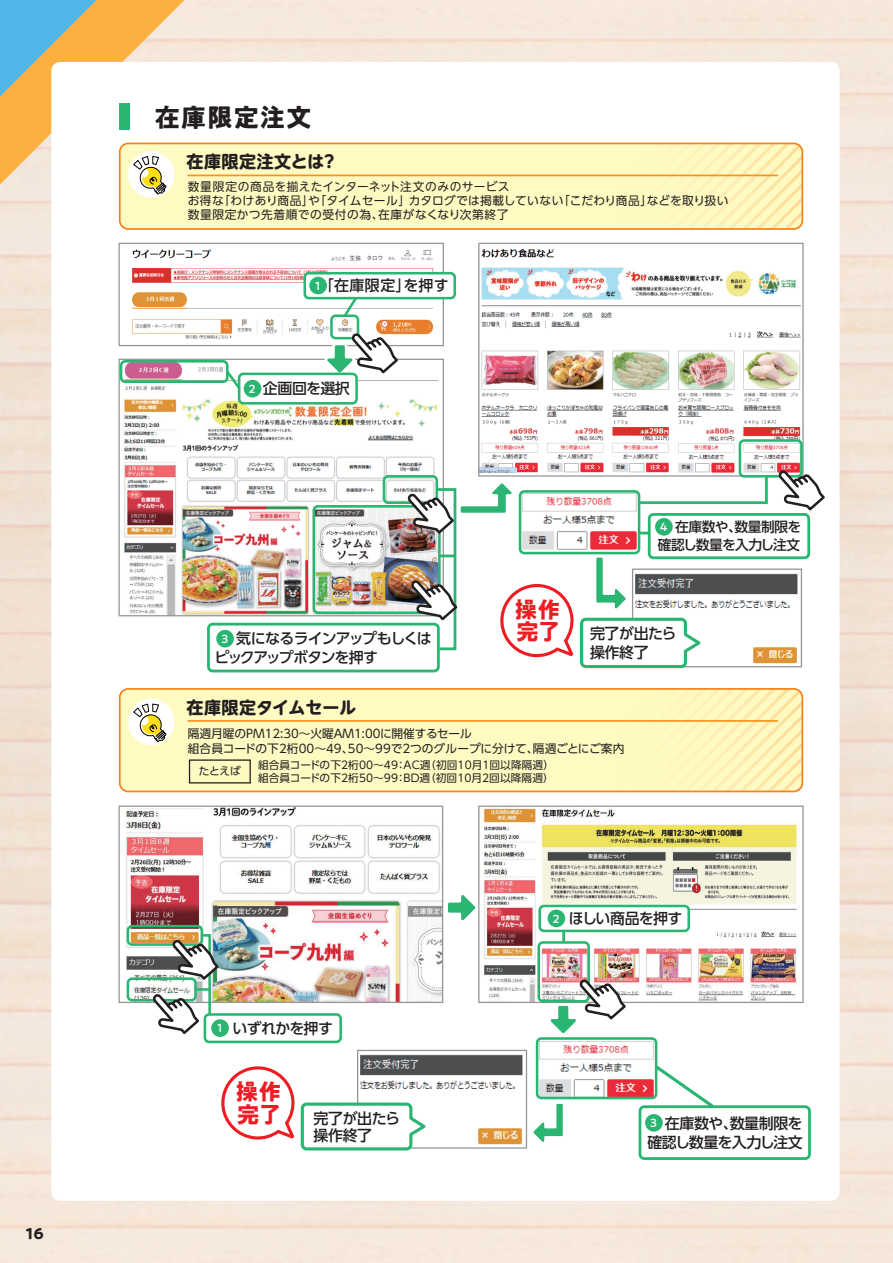
<style>
.page{position:relative;width:893px;height:1263px;background:#fff}
.page>*{position:absolute;margin:0;border:0;box-sizing:border-box;transform-origin:0 0}
.t1{font:700 25.65px "PA1 Gothic Std";letter-spacing:.03em;color:#231f20}
.t2{font:700 22.5px/22.5px "PA1 Gothic Std";color:#ee1d23}
.t3{font:700 17.1px "UD Shin M Go Pro";letter-spacing:-.01em;color:#231f20}
.t4{font:700 17.1px "UD Shin M Go Pro";letter-spacing:.03em;color:#231f20}
.t5{font:500 15px/19.2px "UD Shin Go Pro";letter-spacing:-.04em;color:#231f20}
.t6{font:500 15px/18.8px "UD Shin Go Pro";letter-spacing:-.07em;color:#231f20}
.t7{font:700 15px "PA1 Gothic Std";color:#231f20}
.t8{font:500 13.65px/18.1px "UD Shin Go Pro";letter-spacing:-.03em;color:#231f20;text-align:right}
.t9{font:11.7px/13.8px "UD Shin Go Pro";letter-spacing:.035em;color:#231f20}
.t10{font:11.7px/15px "UD Shin Go Pro";letter-spacing:.005em;color:#231f20}
.t11{font:11.7px "UD Shin M Go Pro";letter-spacing:.025em;color:#231f20}
.t12{font:500 11.4px "PA1 Gothic Std";color:#fff}
.t13{font:10.65px/12.8px "UD Shin Go Pro";letter-spacing:.01em;color:#231f20}
.t14{font:5.4px "Koz Go Pr 6 N";color:#231f20}
.s1{font-family:"PA1 Gothic Std";font-size:11.4px;color:#fff}
</style>
<div class="page">
<div style="left:120px;top:143px;width:682px;height:86px;background:#fffac1;border-radius:9px"></div>
<svg style="left:128px;top:151px;width:47px;height:47px"></svg>
<svg style="left:0;top:0;width:184px;height:195px"></svg>
<div style="left:120px;top:689px;width:682px;height:102px;background:#fffac1;border-radius:9px"></div>
<div style="left:128px;top:699px;width:47px;height:46px;background:#fff;border-radius:50%"></div>
<svg style="left:133px;top:703px;width:34px;height:40px"></svg>
<img style="left:483px;top:807px;width:317px;height:194px">
<div style="left:478px;top:805px;width:326px;height:198px;border:1px solid #939598"></div>
<img style="left:125px;top:807px;width:316px;height:194px">
<div style="left:119px;top:805px;width:324px;height:198px;border:1px solid #939598"></div>
<div style="left:119px;top:103px;width:11px;height:27px;background:#2bb572"></div>
<img style="left:132px;top:249px;width:310px;height:90px">
<div style="left:119px;top:243px;width:325px;height:103px;border:1px solid #939598"></div>
<img style="left:123px;top:364px;width:316px;height:250px">
<div style="left:330px;top:314px;width:29px;height:25px;border:3px solid #2bb572;border-radius:4px"></div>
<svg style="left:341px;top:299px;width:21px;height:21px"></svg>
<div style="left:305px;top:273px;width:150px;height:25px;background:#fff;border-radius:4px"></div>
<div style="left:303px;top:272px;width:153px;height:27px;border:3px solid #2bb572;border-radius:4px"></div>
<div style="left:383px;top:475px;width:55px;height:29px;border:3px solid #2bb572;border-radius:4px"></div>
<div style="left:313px;top:505px;width:128px;height:109px;border:3px solid #2bb572;border-radius:4px"></div>
<div style="left:207px;top:623px;width:233px;height:49px;border:3px solid #2bb572;border-radius:4px"></div>
<div style="left:120px;top:360px;width:109px;height:23px;border:3px solid #2bb572;border-radius:4px"></div>
<svg style="left:224px;top:368px;width:19px;height:24px"></svg>
<img style="left:480px;top:249px;width:321px;height:224px">
<div style="left:478px;top:243px;width:326px;height:234px;border:1px solid #939598"></div>
<div style="left:739px;top:439px;width:64px;height:39px;border:3px solid #2bb572;border-radius:4px"></div>
<div style="left:648px;top:513px;width:162px;height:46px;border:3px solid #2bb572;border-radius:4px"></div>
<img style="left:769px;top:573px;width:29px;height:91px">
<div style="left:127px;top:925px;width:76px;height:21px;border:3px solid #2bb572;border-radius:4px"></div>
<div style="left:127px;top:977px;width:70px;height:24px;border:3px solid #2bb572;border-radius:4px"></div>
<div style="left:204px;top:1013px;width:138px;height:30px;border:3px solid #2bb572;border-radius:4px"></div>
<div style="left:537px;top:941px;width:53px;height:61px;border:3px solid #2bb572;border-radius:4px"></div>
<img style="left:540px;top:1041px;width:113px;height:54px">
<div style="left:536px;top:1037px;width:121px;height:62px;border:3px solid #2bb572;border-radius:4px"></div>
<div style="left:639px;top:1105px;width:172px;height:55px;border:3px solid #2bb572;border-radius:4px"></div>
<img style="left:360px;top:1054px;width:163px;height:91px">
<div style="left:357px;top:1050px;width:170px;height:99px;border:1px solid #939598"></div>
<div style="left:540px;top:906px;width:149px;height:25px;background:#fff;border-radius:4px"></div>
<div style="left:538px;top:905px;width:152px;height:27px;border:3px solid #2bb572;border-radius:4px"></div>
<svg style="left:562px;top:932px;width:3px;height:10px"></svg>
<svg style="left:776px;top:468px;width:49px;height:43px"></svg>
<img style="left:150px;top:933px;width:71px;height:103px">
<svg style="left:321px;top:331px;width:79px;height:47px"></svg>
<svg style="left:545px;top:977px;width:83px;height:61px"></svg>
<svg style="left:448px;top:893px;width:32px;height:33px"></svg>
<svg style="left:533px;top:1103px;width:30px;height:39px"></svg>
<svg style="left:652px;top:1062px;width:64px;height:47px"></svg>
<svg style="left:616px;top:143px;width:186px;height:86px"></svg>
<svg style="left:710px;top:689px;width:92px;height:102px"></svg>
<hr style="left:188px;top:175px;width:589px;height:1px;background:#f7931d">
<hr style="left:188px;top:720px;width:589px;height:2px;background:#f7931d">
<div style="left:119px;top:143px;width:684px;height:87px;border:2px solid #f58220;border-radius:9px"></div>
<div style="left:119px;top:688px;width:684px;height:104px;border:2px solid #f58220;border-radius:9px"></div>
<div style="left:189px;top:759px;width:62px;height:24px;border:1px solid #231f20"></div>
<svg style="left:221px;top:1065px;width:207px;height:86px"></svg>
<svg style="left:405px;top:473px;width:364px;height:197px"></svg>
<div style="left:547px;top:909px;width:18px;height:18px;background:#2bb572;border-radius:50%"></div>
<div style="left:216px;top:630px;width:18px;height:17px;background:#2bb572;border-radius:50%"></div>
<div style="left:655px;top:518px;width:18px;height:18px;background:#2bb572;border-radius:50%"></div>
<div style="left:309px;top:277px;width:18px;height:17px;background:#2bb572;border-radius:50%"></div>
<div style="left:211px;top:1019px;width:18px;height:18px;background:#2bb572;border-radius:50%"></div>
<div style="left:645px;top:1114px;width:18px;height:18px;background:#2bb572;border-radius:50%"></div>
<div style="left:239px;top:374px;width:118px;height:29px;background:#fff;border-radius:4px"></div>
<div style="left:238px;top:373px;width:120px;height:32px;border:3px solid #2bb572;border-radius:4px"></div>
<div style="left:244px;top:380px;width:17px;height:17px;background:#2bb572;border-radius:50%"></div>
<p class="t7" style="left:26px;top:1224px;width:20px">16</p>
<h1 class="t1" style="left:154px;top:101px;width:159px">在庫限定注文</h1>
<h3 class="t4" style="left:186px;top:147px;width:153px">在庫限定注文とは？</h3>
<p class="t11" style="left:188px;top:177px;width:323px">数量限定の商品を揃えたインターネット注文のみのサービス</p>
<p class="t9" style="left:188px;top:194px;width:542px">お得な「わけあり商品」や「タイムセール」カタログでは掲載していない「こだわり商品」などを取り扱い数量限定かつ先着順での受付の為、在庫がなくなり次第終了</p>
<p class="t12" style="left:315px;top:279px;width:7px">1</p>
<p class="t14" style="left:350px;top:255px;width:35px">生協　タロウ</p>
<p class="t5" style="left:319px;top:276px;width:132px">「在庫限定」を押す</p>
<p class="t5" style="left:249px;top:378px;width:103px"><span class="s1">2</span> 企画回を選択</p>
<p class="t6" style="left:215px;top:629px;width:219px;text-indent:22px">気になるラインアップもしくはピックアップボタンを押す</p>
<p class="t12" style="left:221px;top:632px;width:8px">3</p>
<h3 class="t3" style="left:186px;top:693px;width:171px">在庫限定タイムセール</h3>
<h2 class="t2" style="left:515px;top:601px;width:47px">操作完了</h2>
<p class="t8" style="left:658px;top:517px;width:145px">在庫数や、数量制限を<br>確認し数量を入力し注文</p>
<p class="t12" style="left:660px;top:520px;width:9px">4</p>
<p class="t5" style="left:590px;top:624px;width:88px;line-height:18.8px">完了が出たら操作終了</p>
<p class="t10" style="left:188px;top:725px;width:438px">隔週月曜のPM12:30～火曜AM1:00に開催するセール<br>組合員コードの下2桁00～49、50～99で2つのグループに分けて、隔週ごとにご案内</p>
<p class="t13" style="left:258px;top:758px;width:306px">組合員コードの下2桁00～49：AC週（初回10月1回以降隔週）　組合員コードの下2桁50～99：BD週（初回10月2回以降隔週）</p>
<p class="t13" style="left:199px;top:765px;width:44px">たとえば</p>
<p class="t12" style="left:217px;top:1021px;width:7px">1</p>
<p class="t5" style="left:232px;top:1018px;width:102px">いずれかを押す</p>
<h2 class="t2" style="left:236px;top:1083px;width:47px">操作完了</h2>
<p class="t5" style="left:314px;top:1109px;width:88px;line-height:17.4px">完了が出たら操作終了</p>
<p class="t12" style="left:553px;top:912px;width:8px">2</p>
<p class="t5" style="left:569px;top:908px;width:115px">ほしい商品を押す</p>
<p class="t5" style="left:647px;top:1113px;width:157px;text-align:right">在庫数や、数量制限を確認し数量を入力し注文</p>
<p class="t12" style="left:650px;top:1116px;width:8px">3</p>
</div>
